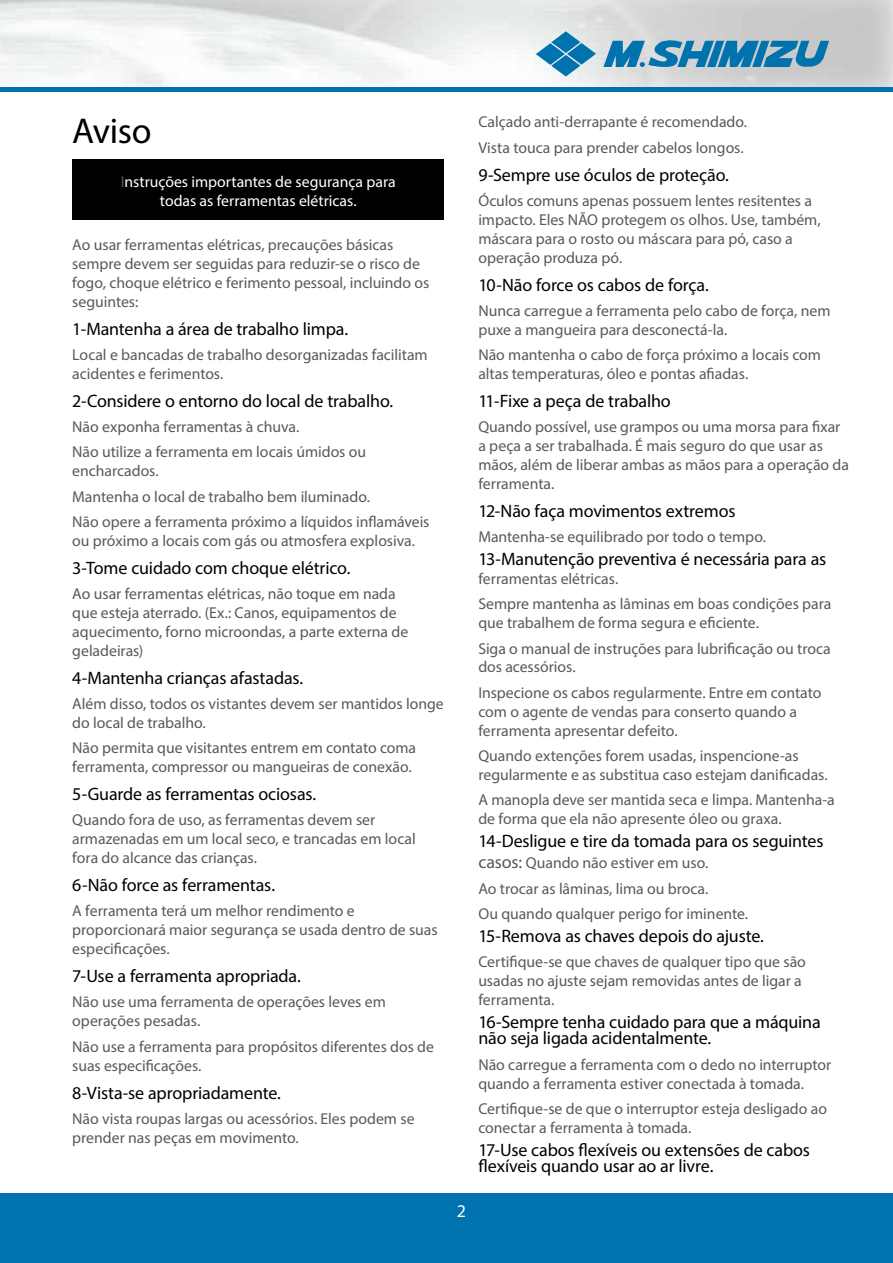
<style>
.page{position:relative;width:893px;height:1263px;background:#fff}
.page>*{position:absolute;margin:0;border:0;box-sizing:border-box;transform-origin:0 0}
.t1{font:36px "Myriad Pro";letter-spacing:-.015em;color:#000}
.t2{font:18px/16.5px "Myriad Pro";letter-spacing:-.01em;color:#000}
.t3{font:18px "Myriad Pro";color:#fff}
.t4{font:15.75px/18.9px "Myriad Pro";color:#58595b}
.t5{font:15.75px/18.9px "Myriad Pro";color:#fff;text-align:center}
.s1{color:#58595b}
.s2{font-size:18px}
</style>
<div class="page">
<svg style="left:536px;top:31px;width:60px;height:46px;background:#7fb5d0"></svg>
<svg style="left:603px;top:38px;width:226px;height:31px;background:#5a9bbd"></svg>
<hr style="left:0;top:87px;width:893px;height:4px;background:#0073ae">
<div style="left:0;top:1193px;width:893px;height:70px;background:#0073ae"></div>
<div style="left:73px;top:160px;width:371px;height:60px;background:#000"></div>
<h1 class="t1" style="left:72px;top:108px;width:81px">Aviso</h1>
<p class="t5" style="left:121px;top:172px;width:276px"><span class="s1">I</span>nstruções importantes de segurança para todas as ferramentas elétricas.</p>
<p class="t4" style="left:72px;top:235px;width:359px">Ao usar ferramentas elétricas, precauções básicas sempre devem ser seguidas para reduzir-se o risco de fogo, choque elétrico e ferimento pessoal, incluindo os seguintes:</p>
<p class="t2" style="left:72px;top:320px;width:277px">1-Mantenha a área de trabalho limpa.</p>
<p class="t4" style="left:72px;top:345px;width:357px">Local e bancadas de trabalho desorganizadas facilitam acidentes e ferimentos.</p>
<p class="t2" style="left:72px;top:392px;width:322px">2-Considere o entorno do local de trabalho.</p>
<p class="t4" style="left:72px;top:414px;width:295px;line-height:25.3px">Não exponha ferramentas à chuva.<br>Não utilize a ferramenta em locais úmidos ou</p>
<p class="t4" style="left:72px;top:458px;width:359px;line-height:25.3px">encharcados.<br>Mantenha o local de trabalho bem iluminado.<br>Não opere a ferramenta próximo a líquidos inflamáveis</p>
<p class="t4" style="left:72px;top:531px;width:344px">ou próximo a locais com gás ou atmosfera explosiva.</p>
<p class="t2" style="left:72px;top:559px;width:280px">3-Tome cuidado com choque elétrico.</p>
<p class="t4" style="left:72px;top:584px;width:337px">Ao usar ferramentas elétricas, não toque em nada que esteja aterrado. (Ex.: Canos, equipamentos de aquecimento, forno microondas, a parte externa de geladeiras)</p>
<p class="t2" style="left:72px;top:669px;width:233px">4-Mantenha crianças afastadas.</p>
<p class="t4" style="left:72px;top:694px;width:373px">Além disso, todos os vistantes devem ser mantidos longe do local de trabalho.</p>
<p class="t4" style="left:72px;top:738px;width:345px">Não permita que visitantes entrem em contato coma ferramenta, compressor ou mangueiras de conexão.</p>
<p class="t2" style="left:72px;top:785px;width:245px">5-Guarde as ferramentas ociosas.</p>
<p class="t4" style="left:72px;top:810px;width:345px">Quando fora de uso, as ferramentas devem ser armazenadas em um local seco, e trancadas em local fora do alcance das crianças.</p>
<p class="t2" style="left:72px;top:876px;width:204px">6-Não force as ferramentas.</p>
<p class="t4" style="left:72px;top:901px;width:367px">A ferramenta terá um melhor rendimento e proporcionará maior segurança se usada dentro de suas especificações.</p>
<p class="t2" style="left:72px;top:967px;width:230px">7-Use a ferramenta apropriada.</p>
<p class="t4" style="left:72px;top:992px;width:315px">Não use uma ferramenta de operações leves em operações pesadas.</p>
<p class="t4" style="left:72px;top:1037px;width:363px">Não use a ferramenta para propósitos diferentes dos de suas especificações.</p>
<p class="t2" style="left:72px;top:1084px;width:210px">8-Vista-se apropriadamente.</p>
<p class="t4" style="left:72px;top:1109px;width:344px">Não vista roupas largas ou acessórios. Eles podem se prender nas peças em movimento.</p>
<p class="t3" style="left:457px;top:1199px;width:11px">2</p>
<p class="t4" style="left:478px;top:109px;width:270px;line-height:25.3px">Calçado anti-derrapante é recomendado.<br>Vista touca para prender cabelos longos.</p>
<p class="t2" style="left:478px;top:166px;width:252px">9-Sempre use óculos de proteção.</p>
<p class="t4" style="left:478px;top:191px;width:344px">Óculos comuns apenas possuem lentes resitentes a impacto. Eles NÃO protegem os olhos. Use, também, máscara para o rosto ou máscara para pó, caso a operação produza pó.</p>
<p class="t2" style="left:478px;top:276px;width:232px">10-Não force os cabos de força.</p>
<p class="t4" style="left:478px;top:301px;width:354px">Nunca carregue a ferramenta pelo cabo de força, nem puxe a mangueira para desconectá-la.</p>
<p class="t4" style="left:478px;top:345px;width:344px">Não mantenha o cabo de força próximo a locais com altas temperaturas, óleo e pontas afiadas.</p>
<p class="t2" style="left:478px;top:392px;width:194px">11-Fixe a peça de trabalho</p>
<p class="t4" style="left:478px;top:417px;width:372px">Quando possível, use grampos ou uma morsa para fixar a peça a ser trabalhada. É mais seguro do que usar as mãos, além de liberar ambas as mãos para a operação da ferramenta.</p>
<p class="t2" style="left:478px;top:502px;width:259px">12-Não faça movimentos extremos</p>
<p class="t4" style="left:478px;top:527px;width:289px">Mantenha-se equilibrado por todo o tempo.</p>
<p class="t2" style="left:478px;top:551px;width:349px">13-Manutenção preventiva é necessária para as</p>
<p class="t4" style="left:478px;top:566px;width:355px;line-height:25.3px">ferramentas elétricas.<br>Sempre mantenha as lâminas em boas condições para</p>
<p class="t4" style="left:478px;top:610px;width:354px;line-height:25.3px">que trabalhem de forma segura e eficiente.<br>Siga o manual de instruções para lubrificação ou troca</p>
<p class="t4" style="left:478px;top:654px;width:345px;line-height:25.3px">dos acessórios.<br>Inspecione os cabos regularmente. Entre em contato</p>
<p class="t4" style="left:478px;top:702px;width:320px">com o agente de vendas para conserto quando a ferramenta apresentar defeito.</p>
<p class="t4" style="left:478px;top:746px;width:351px">Quando extenções forem usadas, inspencione-as regularmente e as substitua caso estejam danificadas.</p>
<p class="t4" style="left:478px;top:790px;width:358px">A manopla deve ser mantida seca e limpa. Mantenha-a de forma que ela não apresente óleo ou graxa.</p>
<p class="t2" style="left:478px;top:832px;width:347px">14-Desligue e tire da tomada para os seguintes</p>
<p class="t4" style="left:478px;top:850px;width:271px;line-height:25.3px"><span class="s2">casos:</span> Quando não estiver em uso.<br>Ao trocar as lâminas, lima ou broca.<br>Ou quando qualquer perigo for iminente.</p>
<p class="t2" style="left:478px;top:927px;width:287px">15-Remova as chaves depois do ajuste.</p>
<p class="t4" style="left:478px;top:952px;width:329px">Certifique-se que chaves de qualquer tipo que são usadas no ajuste sejam removidas antes de ligar a ferramenta.</p>
<p class="t2" style="left:478px;top:1013px;width:344px">16-Sempre tenha cuidado para que a máquina não seja ligada acidentalmente.</p>
<p class="t4" style="left:478px;top:1054px;width:354px">Não carregue a ferramenta com o dedo no interruptor quando a ferramenta estiver conectada à tomada.</p>
<p class="t4" style="left:478px;top:1099px;width:350px">Certifique-se de que o interruptor esteja desligado ao conectar a ferramenta à tomada.</p>
<p class="t2" style="left:478px;top:1141px;width:333px">17-Use cabos flexíveis ou extensões de cabos flexíveis quando usar ao ar livre.</p>
</div>
